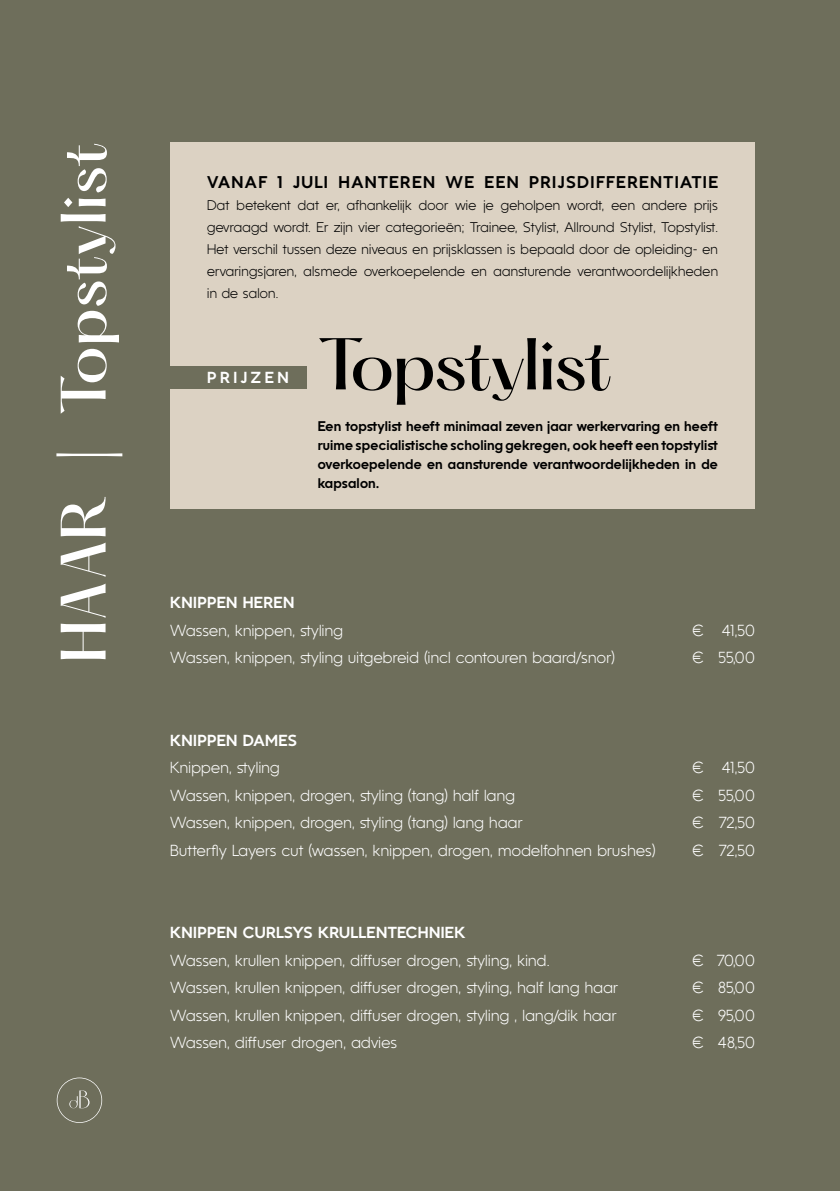
<style>
.page{position:relative;width:840px;height:1191px;background:#fff}
.page>*{position:absolute;margin:0;border:0;box-sizing:border-box;transform-origin:0 0}
.t1{font:500 64px "PP Hatton";letter-spacing:-.045em;color:#000}
.t2{font:500 56px "PP Hatton";letter-spacing:-.01em;color:#fff}
.t3{font:800 17px "Kontora";letter-spacing:.08em;color:#000}
.t4{font:16px "Kontora";letter-spacing:.02em;color:#fff}
.t5{font:800 16px "Kontora";letter-spacing:.02em;color:#fff}
.t6{font:800 16px "Kontora";letter-spacing:.22em;color:#fff}
.t7{font:14px/22px "Kontora";letter-spacing:.02em;color:#000;text-align:justify}
.t8{font:800 14px/19px "Kontora";letter-spacing:.01em;color:#000;text-align:justify}
</style>
<div class="page">
<div style="left:0;top:0;width:839px;height:1191px;background:#6e6e5b"></div>
<svg style="left:57px;top:1077px;width:45px;height:46px"></svg>
<div style="left:170px;top:142px;width:584px;height:366px;background:#dcd2c3"></div>
<div style="left:150px;top:366px;width:156px;height:22px;background:#6e6e5b"></div>
<h2 class="t2" style="left:53px;top:663px;width:523px;rotate:-90deg">HAAR | Topstylist</h2>
<p class="t3" style="left:207px;top:170px;width:512px">VANAF 1 JULI HANTEREN WE EEN PRIJSDIFFERENTIATIE</p>
<p class="t7" style="left:207px;top:194px;width:512px">Dat betekent dat er, afhankelijk door wie je geholpen wordt, een andere prijs gevraagd wordt. Er zijn vier categorieën; Trainee, Stylist, Allround Stylist, Topstylist.<br>Het verschil tussen deze niveaus en prijsklassen is bepaald door de opleiding- en ervaringsjaren, alsmede overkoepelende en aansturende verantwoordelijkheden in de salon.</p>
<h1 class="t1" style="left:317px;top:330px;width:296px">Topstylist</h1>
<p class="t8" style="left:317px;top:416px;width:401px">Een topstylist heeft minimaal zeven jaar werkervaring en heeft ruime specialistische scholing gekregen, ook heeft een topstylist overkoepelende en aansturende verantwoordelijkheden in de kapsalon.</p>
<p class="t6" style="left:207px;top:366px;width:83px">PRIJZEN</p>
<p class="t5" style="left:170px;top:591px;width:125px">KNIPPEN HEREN</p>
<p class="t4" style="left:170px;top:620px;width:174px">Wassen, knippen, styling</p>
<p class="t4" style="left:692px;top:620px;width:64px">€ 41,50</p>
<p class="t4" style="left:170px;top:647px;width:445px">Wassen, knippen, styling uitgebreid (incl contouren baard/snor)</p>
<p class="t4" style="left:692px;top:647px;width:64px">€ 55,00</p>
<p class="t5" style="left:170px;top:729px;width:128px">KNIPPEN DAMES</p>
<p class="t4" style="left:170px;top:757px;width:111px">Knippen, styling</p>
<p class="t4" style="left:692px;top:757px;width:64px">€ 41,50</p>
<p class="t4" style="left:170px;top:785px;width:346px">Wassen, knippen, drogen, styling (tang) half lang</p>
<p class="t4" style="left:692px;top:785px;width:64px">€ 55,00</p>
<p class="t4" style="left:170px;top:812px;width:353px">Wassen, knippen, drogen, styling (tang) lang haar</p>
<p class="t4" style="left:692px;top:812px;width:64px">€ 72,50</p>
<p class="t4" style="left:170px;top:840px;width:486px">Butterfly Layers cut (wassen, knippen, drogen, modelfohnen brushes)</p>
<p class="t4" style="left:692px;top:840px;width:64px">€ 72,50</p>
<p class="t5" style="left:170px;top:921px;width:296px">KNIPPEN CURLSYS KRULLENTECHNIEK</p>
<p class="t4" style="left:170px;top:950px;width:381px">Wassen, krullen knippen, diffuser drogen, styling, kind.</p>
<p class="t4" style="left:692px;top:950px;width:64px">€ 70,00</p>
<p class="t4" style="left:170px;top:977px;width:449px">Wassen, krullen knippen, diffuser drogen, styling, half lang haar</p>
<p class="t4" style="left:692px;top:977px;width:64px">€ 85,00</p>
<p class="t4" style="left:170px;top:1005px;width:447px">Wassen, krullen knippen, diffuser drogen, styling , lang/dik haar</p>
<p class="t4" style="left:692px;top:1005px;width:64px">€ 95,00</p>
<p class="t4" style="left:170px;top:1032px;width:228px">Wassen, diffuser drogen, advies</p>
<p class="t4" style="left:692px;top:1032px;width:64px">€ 48,50</p>
</div>
